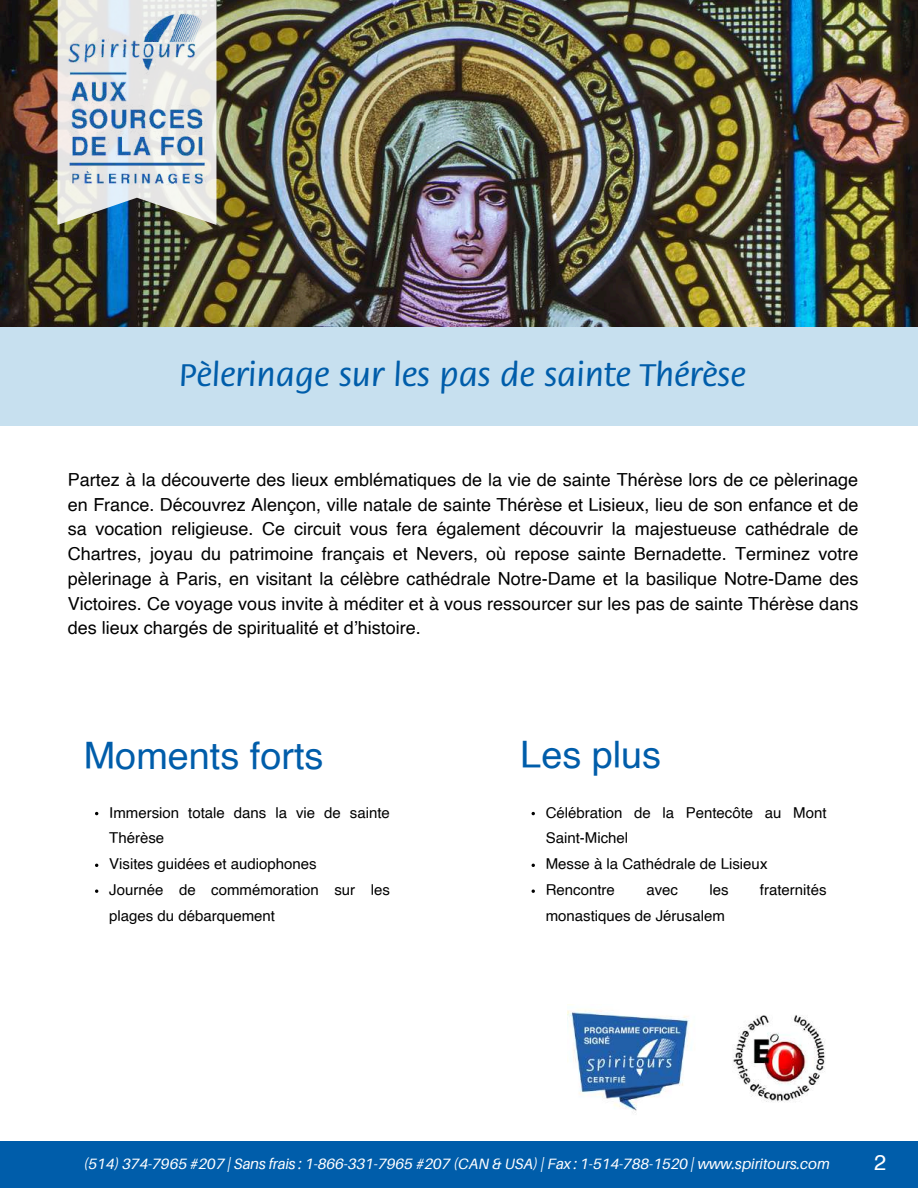
<style>
.page{position:relative;width:918px;height:1188px;background:#fff}
.page>*{position:absolute;margin:0;border:0;box-sizing:border-box;transform-origin:0 0}
.t1{font:37.8px "Helvetica";color:#005daa}
.t2{font:500 34.5px "Flora Std";color:#005daa}
.t3{font:21.75px "Helvetica";color:#fff}
.t4{font:18px/24.8px "Helvetica";color:#000;text-align:justify}
.t5{font:15px/25.8px "Helvetica";color:#000}
.t6{font:italic 15px "Aileron";color:#fff}
</style>
<div class="page">
<div style="left:0;top:1141px;width:918px;height:47px;background:#005daa"></div>
<div style="left:0;top:326px;width:918px;height:99px;background:#c7e0ef"></div>
<img style="left:0;top:0;width:918px;height:326px">
<svg style="left:57px;top:0;width:159px;height:225px;background:#c7cbc8"></svg>
<img style="left:68px;top:9px;width:138px;height:179px">
<img style="left:733px;top:1015px;width:92px;height:87px">
<img style="left:567px;top:1009px;width:122px;height:104px">
<h2 class="t2" style="left:179px;top:360px;width:568px">Pèlerinage sur les pas de sainte Thérèse</h2>
<p class="t4" style="left:68px;top:469px;width:792px">Partez à la découverte des lieux emblématiques de la vie de sainte Thérèse lors de ce pèlerinage en France. Découvrez Alençon, ville natale de sainte Thérèse et Lisieux, lieu de son enfance et de sa vocation religieuse. Ce circuit vous fera également découvrir la majestueuse cathédrale de Chartres, joyau du patrimoine français et Nevers, où repose sainte Bernadette. Terminez votre pèlerinage à Paris, en visitant la célèbre cathédrale Notre-Dame et la basilique Notre-Dame des Victoires. Ce voyage vous invite à méditer et à vous ressourcer sur les pas de sainte Thérèse dans des lieux chargés de spiritualité et d’histoire.</p>
<h1 class="t1" style="left:84px;top:740px;width:241px">Moments forts</h1>
<p class="t5" style="left:109px;top:801px;width:282px">Immersion totale dans la vie de sainte<br>Thérèse<br>Visites guidées et audiophones<br>Journée de commémoration sur les plages du débarquement</p>
<h1 class="t1" style="left:520px;top:739px;width:142px">Les plus</h1>
<p class="t5" style="left:546px;top:801px;width:282px">Célébration de la Pentecôte au Mont<br>Saint-Michel<br>Messe à la Cathédrale de Lisieux<br>Rencontre</p>
<p class="t5" style="left:646px;top:878px;width:33px">avec</p>
<p class="t5" style="left:709px;top:878px;width:21px">les</p>
<p class="t5" style="left:760px;top:878px;width:68px">fraternités</p>
<p class="t5" style="left:546px;top:904px;width:181px">monastiques de Jérusalem</p>
<p class="t6" style="left:84px;top:1154px;width:748px">(514) 374-7965 #207 | Sans frais : 1-866-331-7965 #207 (CAN &amp; USA) | Fax : 1-514-788-1520 | www.spiritours.com</p>
<p class="t3" style="left:874px;top:1153px;width:14px">2</p>
</div>
